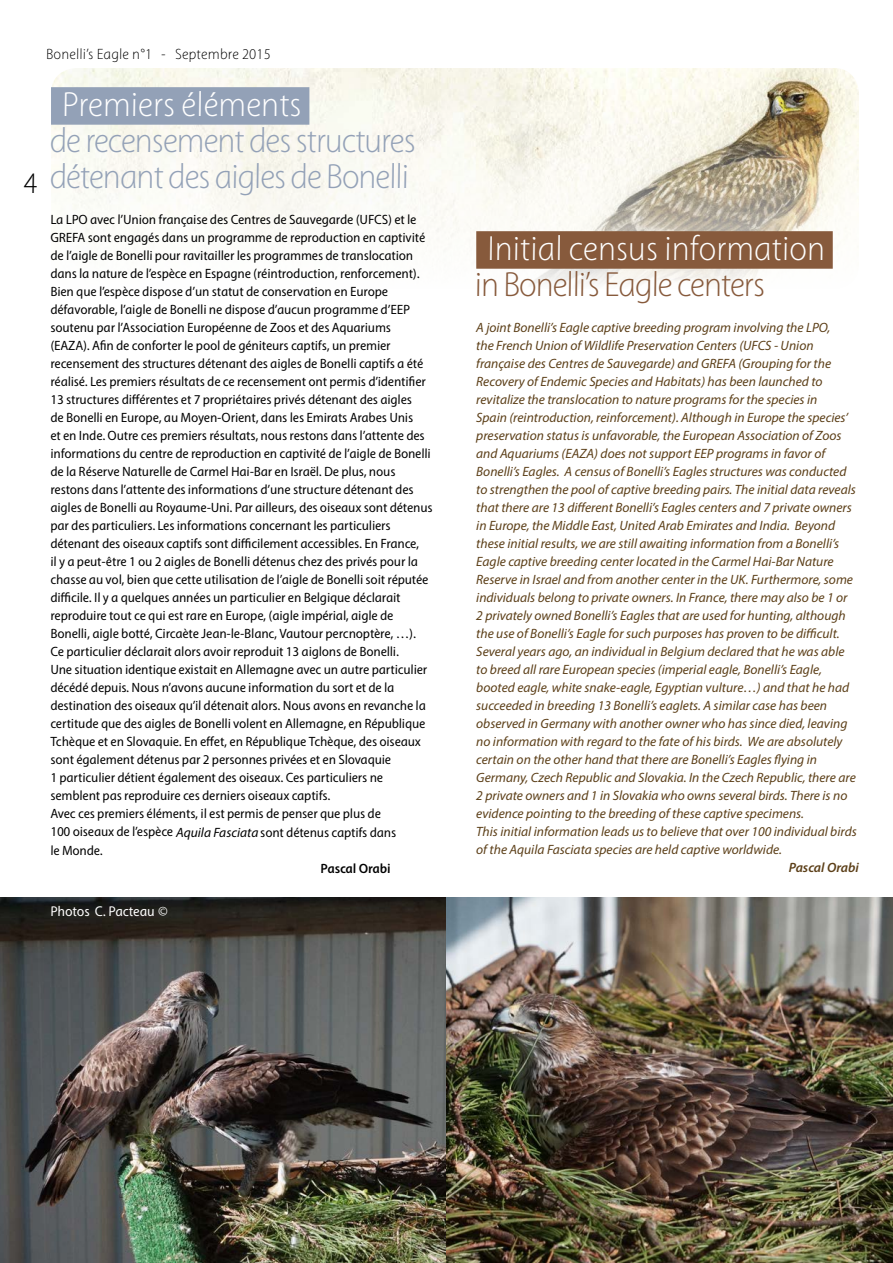
<style>
.page{position:relative;width:893px;height:1263px;background:#fff}
.page>*{position:absolute;margin:0;border:0;box-sizing:border-box;transform-origin:0 0}
.t1{font:italic 300 35.1px/36px "Myriad Pro";color:#93a1b7}
.t2{font:italic 300 35.1px "Myriad Pro";color:#fff}
.t3{font:italic 300 35.1px "Myriad Pro";color:#875a3c}
.t4{font:italic 300 30px "Myriad Pro";color:#000}
.t5{font:italic 300 15px "Myriad Pro";color:#000}
.t6{font:italic 14.25px "Myriad Pro";color:#fff}
.t7{font:italic 13.5px/18px "Myriad Pro";letter-spacing:-.005em;color:#000}
.t8{font:italic 13.5px/18px "Myriad Pro";color:#5c3f18}
.t9{font:italic 600 13.5px "Myriad Pro";color:#000}
.t10{font:italic 600 13.5px "Myriad Pro";color:#5c3f18}
</style>
<div class="page">
<img style="left:0;top:897px;width:893px;height:366px">
<img style="left:51px;top:68px;width:808px;height:216px">
<div style="left:51px;top:87px;width:258px;height:38px;background:#93a1b7"></div>
<div style="left:476px;top:231px;width:357px;height:38px;background:#875a3c"></div>
<p class="t5" style="left:47px;top:45px;width:229px">Bonelli’s Eagle n°1 - Septembre 2015</p>
<h2 class="t4" style="left:25px;top:165px;width:22px">4</h2>
<h1 class="t2" style="left:64px;top:84px;width:248px">Premierséléments</h1>
<h1 class="t1" style="left:51px;top:122px;width:375px">derecensementdesstructures détenantdesaiglesdeBonelli</h1>
<p class="t7" style="left:51px;top:211px;width:387px">La LPO avec l’Union française desCentresde Sauvegarde (UFCS) etle GREFA sontengagésdansun programme de reproduction en captivité de l’aigle de Bonellipourravitaillerlesprogrammesde translocation dansla nature de l’espèce en Espagne (réintroduction,renforcement) .<br>Bien que l’espèce dispose d’un statutde conservation en Europe défavorable,l’aigle de Bonelline dispose d’aucun programme d’EEP soutenu parl’Association Européenne de ZoosetdesAquariums<br>(EAZA) .Afin de conforterle poolde géniteurscaptifs,un premier recensementdesstructuresdétenantdesaiglesde Bonellicaptifsa été réalisé.Lespremiersrésultatsde ce recensementontpermisd’identifier 13 structuresdifférenteset7 propriétairesprivésdétenantdesaigles<br>de Bonellien Europe,au Moyen-Orient,danslesEmiratsArabesUnis eten Inde.Outre cespremiersrésultats,nousrestonsdansl’attente des informationsdu centre de reproduction en captivité de l’aigle de Bonelli de la Réserve Naturelle de CarmelHai-Baren Israël.De plus,nous restonsdansl’attente desinformationsd’une structure détenantdes aiglesde Bonelliau Royaume-Uni.Parailleurs,desoiseaux sontdétenus pardesparticuliers.Lesinformationsconcernantlesparticuliers détenantdesoiseaux captifssontdifficilementaccessibles.En France, ily a peut-être 1 ou 2 aiglesde Bonellidétenuschez desprivéspourla chasse au vol,bien que cette utilisation de l’aigle de Bonellisoitréputée difficile.Ily a quelquesannéesun particulieren Belgique déclarait reproduire toutce quiestrare en Europe,(aigle impérial,aigle de Bonelli,aigle botté,Circaète Jean-le-Blanc,Vautourpercnoptère,…) .<br>Ce particulierdéclaraitalorsavoirreproduit13 aiglonsde Bonelli.<br>Une situation identique existaiten Allemagne avec un autre particulier décédé depuis.Nousn’avonsaucune information du sortetde la destination desoiseaux qu’ildétenaitalors.Nousavonsen revanche la certitude que desaiglesde Bonellivolenten Allemagne,en République Tchèque eten Slovaquie.En effet,en République Tchèque,desoiseaux sontégalementdétenuspar2 personnesprivéeseten Slovaquie<br>1 particulierdétientégalementdesoiseaux.Cesparticuliersne semblentpasreproduire cesderniersoiseaux captifs.<br>Avec cespremierséléments,ilestpermisde penserque plusde<br>100 oiseaux de l’espèce A q u i l a Fa s c i a t a sontdétenuscaptifsdans<br>le Monde.</p>
<p class="t9" style="left:321px;top:859px;width:75px">PascalOrabi</p>
<p class="t6" style="left:51px;top:902px;width:118px">Photos C.Pacteau ©</p>
<h1 class="t2" style="left:489px;top:228px;width:346px">Initialcensusinformation</h1>
<h1 class="t3" style="left:476px;top:264px;width:299px">in Bonelli’sEaglecenters</h1>
<p class="t8" style="left:476px;top:319px;width:382px">A joint Bonelli’s Eagle captive breeding program involving the LPO,<br>the French Union of Wildlife Preservation Centers (UFCS - Union française des Centres de Sauvegarde) and GREFA (Grouping for the Recovery of Endemic Species and Habitats) has been launched to revitalize the translocation to nature programs for the species in<br>Spain (reintroduction, reinforcement). Although in Europe the species’ preservation status is unfavorable, the European Association of Zoos and Aquariums (EAZA) does not support EEP programs in favor of Bonelli’s Eagles. A census of Bonelli’s Eagles structures was conducted to strengthen the pool of captive breeding pairs. The initial data reveals that there are 13 different Bonelli’s Eagles centers and 7 private owners in Europe, the Middle East, United Arab Emirates and India. Beyond these initial results, we are still awaiting information from a Bonelli’s Eagle captive breeding center located in the Carmel Hai-Bar Nature Reserve in Israel and from another center in the UK. Furthermore, some individuals belong to private owners. In France, there may also be 1 or 2 privately owned Bonelli’s Eagles that are used for hunting, although the use of Bonelli’s Eagle for such purposes has proven to be difficult.<br>Several years ago, an individual in Belgium declared that he was able to breed all rare European species (imperial eagle, Bonelli’s Eagle, booted eagle, white snake-eagle, Egyptian vulture…) and that he had succeeded in breeding 13 Bonelli’s eaglets. A similar case has been observed in Germany with another owner who has since died, leaving no information with regard to the fate of his birds. We are absolutely certain on the other hand that there are Bonelli’s Eagles flying in Germany, Czech Republic and Slovakia. In the Czech Republic, there are 2 private owners and 1 in Slovakia who owns several birds. There is no evidence pointing to the breeding of these captive specimens.<br>This initial information leads us to believe that over 100 individual birds of the Aquila Fasciata species are held captive worldwide.</p>
<p class="t10" style="left:789px;top:859px;width:72px">Pascal Orabi</p>
</div>
